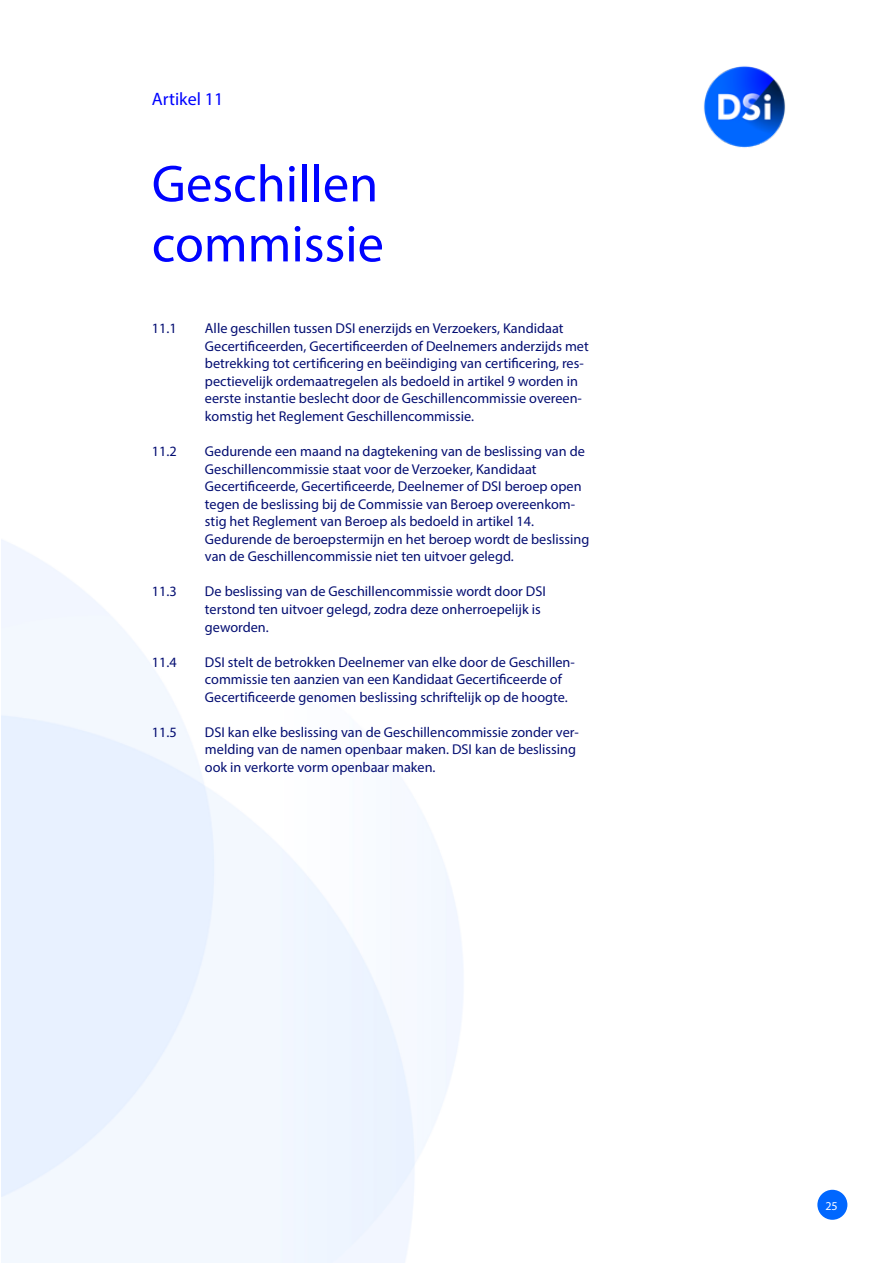
<style>
.page{position:relative;width:893px;height:1263px;background:#fff}
.page>*{position:absolute;margin:0;border:0;box-sizing:border-box;transform-origin:0 0}
.t1{font:52.5px/60px "Myriad Pro";color:#0003ff}
.t2{font:18px "Myriad Pro";color:#0003ff}
.t3{font:14.25px/17.5px "Myriad Pro";color:#040e72}
.t4{font:12px "Myriad Pro";color:#fff}
</style>
<div class="page">
<div style="left:817px;top:1190px;width:30px;height:30px;background:#0067ff;border-radius:50%"></div>
<img style="left:704px;top:66px;width:82px;height:82px">
<p class="t2" style="left:152px;top:88px;width:73px">Artikel 11</p>
<h1 class="t1" style="left:152px;top:153px;width:234px">Geschillen commissie</h1>
<p class="t3" style="left:152px;top:319px;width:26px">11.1</p>
<p class="t3" style="left:152px;top:442px;width:26px">11.2</p>
<p class="t3" style="left:152px;top:583px;width:26px">11.3</p>
<p class="t3" style="left:152px;top:653px;width:26px">11.4</p>
<p class="t3" style="left:152px;top:723px;width:26px">11.5</p>
<p class="t3" style="left:205px;top:319px;width:385px">Alle geschillen tussen DSI enerzijds en Verzoekers, Kandidaat Gecertificeerden, Gecertificeerden of Deelnemers anderzijds met betrekking tot certificering en beëindiging van certificering, res&shy;pectievelijk ordemaatregelen als bedoeld in artikel 9 worden in eerste instantie beslecht door de Geschillencommissie overeen&shy;komstig het Reglement Geschillencommissie.</p>
<p class="t3" style="left:205px;top:442px;width:386px">Gedurende een maand na dagtekening van de beslissing van de Geschillencommissie staat voor de Verzoeker, Kandidaat Gecertificeerde, Gecertificeerde, Deelnemer of DSI beroep open tegen de beslissing bij de Commissie van Beroep overeenkom&shy;stig het Reglement van Beroep als bedoeld in artikel 14.<br>Gedurende de beroepstermijn en het beroep wordt de beslissing van de Geschillencommissie niet ten uitvoer gelegd.</p>
<p class="t3" style="left:205px;top:583px;width:342px">De beslissing van de Geschillencommissie wordt door DSI terstond ten uitvoer gelegd, zodra deze onherroepelijk is geworden.</p>
<p class="t3" style="left:205px;top:653px;width:371px">DSI stelt de betrokken Deelnemer van elke door de Geschillen&shy;commissie ten aanzien van een Kandidaat Gecertificeerde of<br>Gecertificeerde genomen beslissing schriftelijk op de hoogte.</p>
<p class="t3" style="left:205px;top:723px;width:375px">DSI kan elke beslissing van de Geschillencommissie zonder ver&shy;melding van de namen openbaar maken. DSI kan de beslissing ook in verkorte vorm openbaar maken.</p>
<p class="t4" style="left:825px;top:1199px;width:14px">25</p>
</div>
